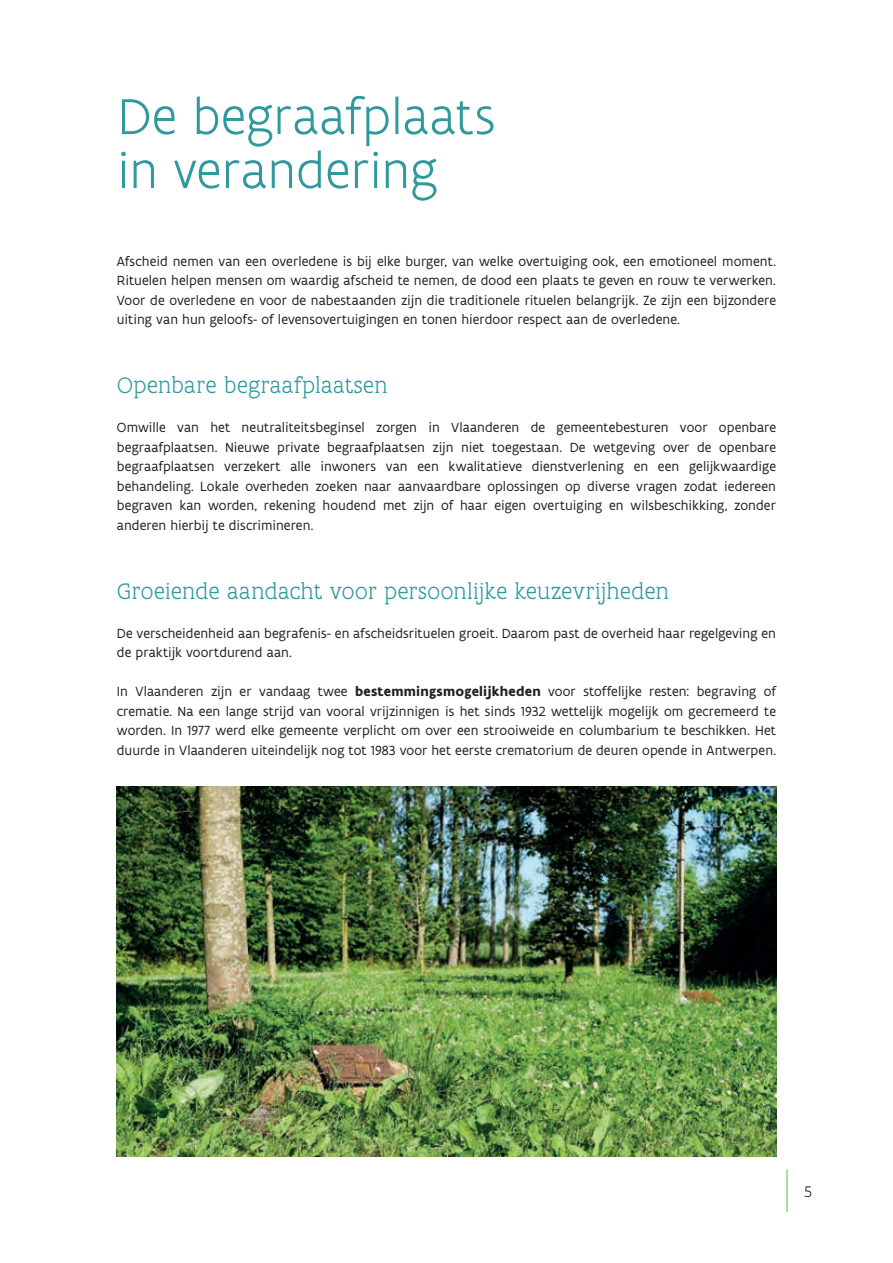
<style>
.page{position:relative;width:893px;height:1263px;background:#fff}
.page>*{position:absolute;margin:0;border:0;box-sizing:border-box;transform-origin:0 0}
.INHOUD_1{font:300 54px/54px "Flanders Art Sans";letter-spacing:-.015em;color:#2f999d}
.t1{font:300 24px "Flanders Art Serif";color:#2f999d}
.t2{font:300 16.5px "Flanders Art Sans";color:#231f20}
.INHOUD_1-2{font:14.25px/19.5px "Flanders Art Sans";letter-spacing:.005em;color:#231f20;text-align:justify}
.s1{font-weight:700}
</style>
<div class="page">
<hr style="left:787px;top:1169px;width:1px;height:43px;background:#56b947">
<img style="left:117px;top:787px;width:659px;height:370px">
<p class="INHOUD_1" style="left:117px;top:89px;width:380px">De begraafplaats in verandering</p>
<p class="INHOUD_1-2" style="left:117px;top:252px;width:661px">Afscheid nemen van een overledene is bij elke burger, van welke overtuiging ook, een emotioneel moment.<br>Rituelen helpen mensen om waardig afscheid te nemen, de dood een plaats te geven en rouw te verwerken.<br>Voor de overledene en voor de nabestaanden zijn die traditionele rituelen belangrijk. Ze zijn een bijzondere uiting van hun geloofs- of levensovertuigingen en tonen hierdoor respect aan de overledene.</p>
<h4 class="t1" style="left:117px;top:371px;width:272px">Openbare begraafplaatsen</h4>
<p class="INHOUD_1-2" style="left:117px;top:418px;width:661px">Omwille van het neutraliteitsbeginsel zorgen in Vlaanderen de gemeentebesturen voor openbare begraafplaatsen. Nieuwe private begraafplaatsen zijn niet toegestaan. De wetgeving over de openbare begraafplaatsen verzekert alle inwoners van een kwalitatieve dienstverlening en een gelijkwaardige behandeling. Lokale overheden zoeken naar aanvaardbare oplossingen op diverse vragen zodat iedereen begraven kan worden, rekening houdend met zijn of haar eigen overtuiging en wilsbeschikking, zonder anderen hierbij te discrimineren.</p>
<h4 class="t1" style="left:117px;top:577px;width:553px">Groeiende aandacht voor persoonlijke keuzevrijheden</h4>
<p class="INHOUD_1-2" style="left:117px;top:624px;width:661px">De verscheidenheid aan begrafenis- en afscheidsrituelen groeit. Daarom past de overheid haar regelgeving en de praktijk voortdurend aan.</p>
<p class="INHOUD_1-2" style="left:117px;top:682px;width:661px">In Vlaanderen zijn er vandaag twee <span class="s1">bestemmingsmogelijkheden</span> voor stoffelijke resten: begraving of crematie. Na een lange strijd van vooral vrijzinnigen is het sinds 1932 wettelijk mogelijk om gecremeerd te worden. In 1977 werd elke gemeente verplicht om over een strooiweide en columbarium te beschikken. Het duurde in Vlaanderen uiteindelijk nog tot 1983 voor het eerste crematorium de deuren opende in Antwerpen.</p>
<p class="t2" style="left:804px;top:1182px;width:9px">5</p>
</div>
